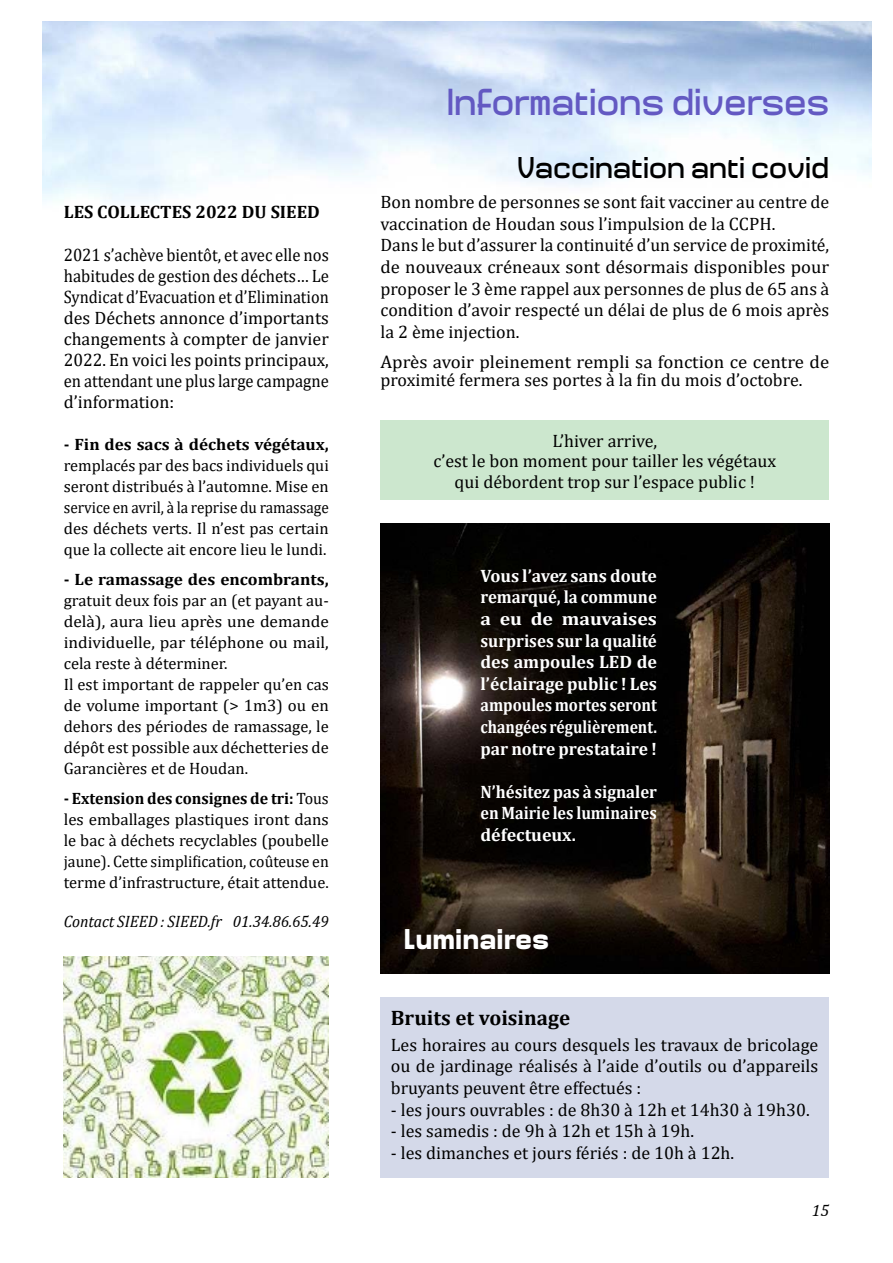
<style>
.page{position:relative;width:893px;height:1263px;background:#fff}
.page>*{position:absolute;margin:0;border:0;box-sizing:border-box;transform-origin:0 0}
.t1{font:37.5px "Millimetre";color:#6359c2}
.t2{font:30px "Millimetre";color:#000}
.t3{font:700 28.5px "Millimetre";color:#fff}
.t4{font:700 21px "Cambria";color:#000}
.t5{font:18px/21.6px "Cambria";color:#000;text-align:center}
.t6{font:18px/21px "Cambria";color:#000;text-align:justify;scale:.93 1}
.t7{font:700 18px/21.6px "Cambria";color:#fff;text-align:justify}
.t8{font:18px/18px "Cambria";color:#000;scale:1.05 1}
.t9{font:700 18px/21.6px "Cambria";color:#fff;text-align:justify;scale:.93 1}
.t10{font:700 18px "Cambria";color:#000}
.t11{font:16.5px/21px "Cambria";color:#000;text-align:justify}
.t12{font:italic 16.5px "Cambria";color:#000;scale:.96 1}
.t13{font:700 16.5px "Cambria";color:#000;scale:1.04 1}
.t14{font:700 16.5px "Cambria";color:#000;scale:1.05 1}
.t15{font:italic 16.5px "Cambria";color:#000}
.s1{font-weight:700}
</style>
<div class="page">
<div style="left:380px;top:420px;width:449px;height:80px;background:#cce7ce"></div>
<div style="left:380px;top:997px;width:449px;height:181px;background:#d4d9e9"></div>
<img style="left:64px;top:957px;width:265px;height:221px">
<img style="left:380px;top:524px;width:449px;height:449px">
<p class="t10" style="left:64px;top:199px;width:257px">LES COLLECTES 2022 DU SIEED</p>
<p class="t6" style="left:64px;top:244px;width:287px">2021 s’achève bientôt, et avec elle nos habitudes de gestion des déchets… Le Syndicat d’Evacuation et d’Elimination des Déchets annonce d’importants changements à compter de janvier 2022. En voici les points principaux, en attendant une plus large campagne d’information:</p>
<p class="t13" style="left:64px;top:432px;width:256px">- Fin des sacs à déchets végétaux,</p>
<p class="t11" style="left:64px;top:455px;width:267px">remplacés par des bacs individuels qui seront distribués à l’automne. Mise en service en avril, à la reprise du ramassage des déchets verts. Il n’est pas certain que la collecte ait encore lieu le lundi.</p>
<p class="t14" style="left:64px;top:567px;width:254px">- Le ramassage des encombrants,</p>
<p class="t11" style="left:64px;top:590px;width:267px;text-align:left">gratuit deux fois par an (et payant au&shy;delà), aura lieu après une demande individuelle, par téléphone ou mail, cela reste à déterminer.<br>Il est important de rappeler qu’en cas de volume important (&gt; 1m3) ou en dehors des périodes de ramassage, le dépôt est possible aux déchetteries de Garancières et de Houdan.</p>
<p class="t11" style="left:64px;top:788px;width:267px"><span class="s1">- Extension des consignes de tri:</span> Tous les emballages plastiques iront dans le bac à déchets recyclables (poubelle jaune). Cette simplification, coûteuse en terme d’infrastructure, était attendue.</p>
<p class="t12" style="left:64px;top:910px;width:277px">Contact SIEED : SIEED.fr 01.34.86.65.49</p>
<h1 class="t1" style="left:447px;top:81px;width:384px">Informations diverses</h1>
<h2 class="t2" style="left:517px;top:151px;width:313px">Vaccination anti covid</h2>
<p class="t5" style="left:380px;top:191px;width:450px;text-align:left">Bon nombre de personnes se sont fait vacciner au centre de vaccination de Houdan sous l’impulsion de la CCPH.<br>Dans le but d’assurer la continuité d’un service de proximité, de nouveaux créneaux sont désormais disponibles pour proposer le 3 ème rappel aux personnes de plus de 65 ans à condition d’avoir respecté un délai de plus de 6 mois après la 2 ème injection.</p>
<p class="t8" style="left:380px;top:352px;width:429px">Après avoir pleinement rempli sa fonction ce centre de proximité fermera ses portes à la fin du mois d’octobre.</p>
<p class="t5" style="left:433px;top:430px;width:344px;line-height:20.7px">L’hiver arrive,<br>c’est le bon moment pour tailler les végétaux qui débordent trop sur l’espace public !</p>
<p class="t7" style="left:480px;top:564px;width:178px">Vous l’avez sans doute remarqué, la commune a eu de mauvaises surprises sur la qualité des ampoules LED de l’éclairage public ! Les ampoules mortes seront changées régulièrement. par notre prestataire !</p>
<p class="t9" style="left:480px;top:780px;width:191px">N’hésitez pas à signaler en Mairie les luminaires défectueux.</p>
<h3 class="t3" style="left:404px;top:923px;width:147px">Luminaires</h3>
<p class="t4" style="left:391px;top:1003px;width:181px">Bruits et voisinage</p>
<p class="t5" style="left:391px;top:1034px;width:429px;text-align:justify">Les horaires au cours desquels les travaux de bricolage ou de jardinage réalisés à l’aide d’outils ou d’appareils bruyants peuvent être effectués :</p>
<p class="t5" style="left:391px;top:1098px;width:420px">- les jours ouvrables : de 8h30 à 12h et 14h30 à 19h30.</p>
<p class="t5" style="left:391px;top:1120px;width:305px">- les samedis : de 9h à 12h et 15h à 19h.</p>
<p class="t5" style="left:391px;top:1142px;width:345px">- les dimanches et jours fériés : de 10h à 12h.</p>
<p class="t15" style="left:812px;top:1199px;width:19px">15</p>
</div>
